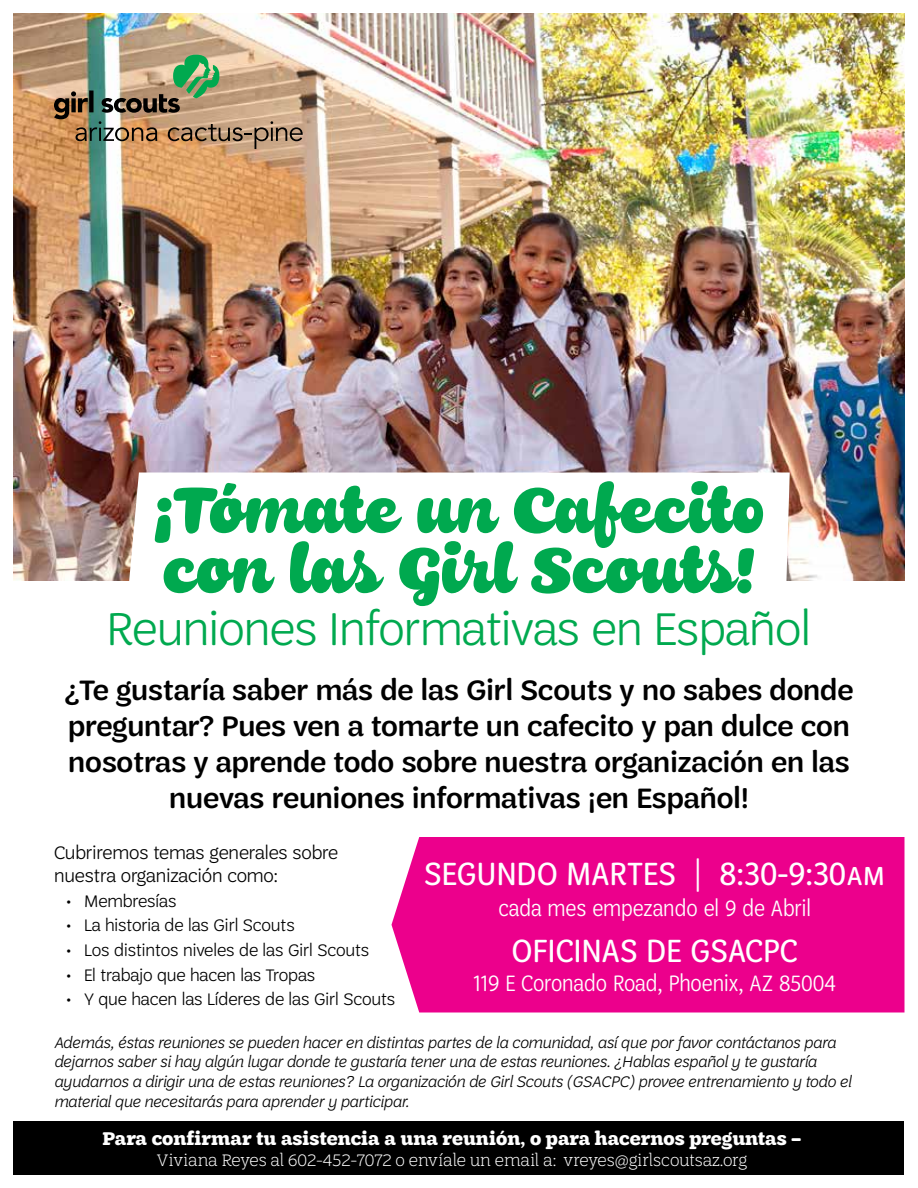
<style>
.page{position:relative;width:918px;height:1188px;background:#fff}
.page>*{position:absolute;margin:0;border:0;box-sizing:border-box;transform-origin:0 0}
.t1{font:67.5px/60px "Shortbread Script";letter-spacing:-.01em;color:#00a94f}
.t2{font:300 49.5px "Trefoil Sans";letter-spacing:-.01em;color:#00a94f}
.t3{font:34.5px "Trefoil Sans Cond";letter-spacing:.01em;color:#fff}
.t4{font:500 30px/36px "Trefoil Sans";color:#000;text-align:center}
.t5{font:300 24px "Trefoil Sans Cond";color:#fff}
.t6{font:700 19.5px "Trefoil Slab";letter-spacing:-.005em;color:#fff}
.t7{font:300 19.5px/23.4px "Trefoil Sans";color:#000}
.t8{font:300 18px "Trefoil Sans";color:#000}
.t9{font:200 18px "Trefoil Slab";color:#fff}
.t10{font:italic 300 16.5px/19.8px "Trefoil Sans";color:#000}
.s1{font-weight:300}
</style>
<div class="page">
<img style="left:14px;top:14px;width:890px;height:566px">
<svg style="left:128px;top:472px;width:662px;height:109px"></svg>
<img style="left:54px;top:55px;width:249px;height:94px">
<div style="left:14px;top:1121px;width:890px;height:54px;background:#000"></div>
<div style="left:392px;top:837px;width:512px;height:175px;background:#ec008c"></div>
<h1 class="t1" style="left:153px;top:481px;width:614px">¡Tómate un Cafecito con las Girl Scouts!</h1>
<h2 class="t2" style="left:107px;top:602px;width:706px">Reuniones Informativas en Español</h2>
<h3 class="t4" style="left:65px;top:672px;width:790px">¿Te gustaría saber más de las Girl Scouts y no sabes donde preguntar? Pues ven a tomarte un cafecito y pan dulce con nosotras y aprende todo sobre nuestra organización en las nuevas reuniones informativas ¡en Español!</h3>
<p class="t7" style="left:54px;top:841px;width:286px">Cubriremos temas generales sobre nuestra organización como:</p>
<p class="t8" style="left:66px;top:891px;width:112px">• Membresías</p>
<p class="t8" style="left:66px;top:916px;width:230px">• La historia de las Girl Scouts</p>
<p class="t8" style="left:66px;top:940px;width:305px">• Los distintos niveles de las Girl Scouts</p>
<p class="t8" style="left:66px;top:965px;width:251px">• El trabajo que hacen las Tropas</p>
<p class="t8" style="left:66px;top:990px;width:331px">• Y que hacen las Líderes de las Girl Scouts</p>
<h3 class="t3" style="left:424px;top:855px;width:463px">SEGUNDO MARTES <span class="s1">|</span> 8:30-9:30am</h3>
<h3 class="t5" style="left:498px;top:895px;width:314px">cada mes empezando el 9 de Abril</h3>
<h3 class="t3" style="left:512px;top:932px;width:287px">OFICINAS DE GSACPC</h3>
<h3 class="t5" style="left:473px;top:970px;width:364px">119 E Coronado Road, Phoenix, AZ 85004</h3>
<p class="t10" style="left:54px;top:1032px;width:799px">Además, éstas reuniones se pueden hacer en distintas partes de la comunidad, así que por favor contáctanos para dejarnos saber si hay algún lugar donde te gustaría tener una de estas reuniones. ¿Hablas español y te gustaría ayudarnos a dirigir una de estas reuniones? La organización de Girl Scouts (GSACPC) provee entrenamiento y todo el material que necesitarás para aprender y participar.</p>
<p class="t6" style="left:103px;top:1127px;width:700px">Para confirmar tu asistencia a una reunión, o para hacernos preguntas –</p>
<p class="t9" style="left:157px;top:1151px;width:592px">Viviana Reyes al 602-452-7072 o envíale un email a: vreyes@girlscoutsaz.org</p>
</div>
